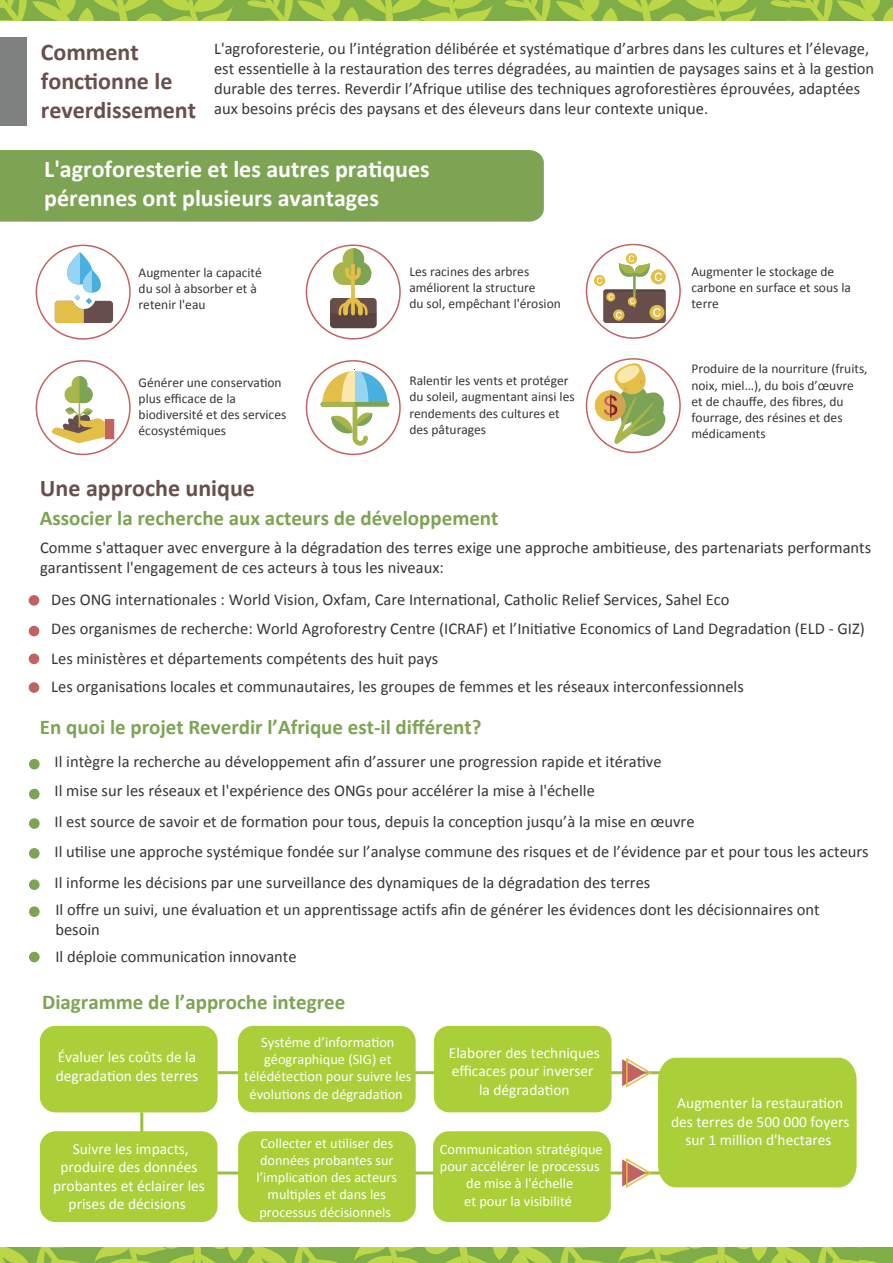
<style>
.page{position:relative;width:893px;height:1263px;background:#fff}
.page>*{position:absolute;margin:0;border:0;box-sizing:border-box;transform-origin:0 0}
.t1{font:700 24px/28.8px "Calibri";color:#fff}
.t2{font:700 24px/28.8px "Calibri";color:#684f4b}
.t3{font:700 21px "Calibri";color:#7da453}
.t4{font:16.5px/19.8px "Calibri";color:#373536}
.t5{font:15.45px/18.6px "Calibri";color:#fff;text-align:center}
.t6{font:14.4px/17.2px "Calibri";color:#fff;text-align:center}
.t7{font:14.25px/17.1px "Calibri";color:#fff;text-align:center}
.t8{font:13.5px/16.2px "Calibri";color:#373636}
</style>
<div class="page">
<div style="left:0;top:0;width:792px;height:20px;background:#7fae47"></div>
<svg style="left:505px;top:0;width:252px;height:20px"></svg>
<svg style="left:247px;top:0;width:246px;height:20px"></svg>
<svg style="left:0;top:0;width:233px;height:20px"></svg>
<svg style="left:770px;top:0;width:123px;height:20px;background:#9ac046"></svg>
<div style="left:858px;top:1247px;width:35px;height:16px;background:#7fae47"></div>
<div style="left:0;top:1247px;width:858px;height:16px;background:#7fae47"></div>
<svg style="left:0;top:1247px;width:80px;height:16px"></svg>
<svg style="left:94px;top:1247px;width:244px;height:16px"></svg>
<svg style="left:354px;top:1247px;width:250px;height:16px"></svg>
<svg style="left:618px;top:1247px;width:260px;height:16px"></svg>
<div style="left:0;top:150px;width:544px;height:72px;background:#7da453"></div>
<div style="left:36px;top:360px;width:95px;height:95px;border:2px solid #c26262;border-radius:50%"></div>
<svg style="left:52px;top:376px;width:62px;height:67px"></svg>
<div style="left:306px;top:360px;width:95px;height:95px;border:2px solid #c26262;border-radius:50%"></div>
<div style="left:321px;top:402px;width:68px;height:5px;background:#7da454;border-radius:2px"></div>
<svg style="left:321px;top:371px;width:66px;height:75px"></svg>
<svg style="left:586px;top:358px;width:95px;height:95px"></svg>
<div style="left:595px;top:390px;width:30px;height:31px;background:#e3be48;border-radius:50%"></div>
<svg style="left:599px;top:362px;width:70px;height:82px"></svg>
<div style="left:306px;top:244px;width:95px;height:96px;border:2px solid #c26262;border-radius:50%"></div>
<svg style="left:333px;top:248px;width:38px;height:37px"></svg>
<svg style="left:351px;top:264px;width:4px;height:51px"></svg>
<svg style="left:330px;top:297px;width:47px;height:31px"></svg>
<div style="left:586px;top:244px;width:95px;height:95px;border:2px solid #c26262;border-radius:50%"></div>
<div style="left:603px;top:289px;width:63px;height:34px;background:#694f4b;border-radius:3px"></div>
<div style="left:626px;top:253px;width:11px;height:11px;background:#e3be48;border-radius:50%"></div>
<div style="left:594px;top:275px;width:11px;height:11px;background:#e3be48;border-radius:50%"></div>
<svg style="left:597px;top:255px;width:69px;height:66px"></svg>
<svg style="left:139px;top:1070px;width:519px;height:105px"></svg>
<div style="left:40px;top:1026px;width:178px;height:86px;background:#aacf39;border-radius:15px"></div>
<div style="left:40px;top:1131px;width:178px;height:91px;background:#aacf39;border-radius:16px"></div>
<div style="left:238px;top:1131px;width:178px;height:91px;background:#aacf39;border-radius:16px"></div>
<div style="left:433px;top:1131px;width:178px;height:91px;background:#aacf39;border-radius:16px"></div>
<div style="left:658px;top:1058px;width:199px;height:129px;background:#aacf39"></div>
<div style="left:238px;top:1026px;width:178px;height:86px;background:#aacf39;border-radius:15px"></div>
<div style="left:434px;top:1026px;width:178px;height:86px;background:#aacf39;border-radius:15px"></div>
<svg style="left:622px;top:1058px;width:30px;height:31px"></svg>
<svg style="left:622px;top:1157px;width:30px;height:31px"></svg>
<div style="left:29px;top:595px;width:10px;height:11px;background:#c06261;border-radius:50%"></div>
<div style="left:29px;top:626px;width:10px;height:10px;background:#c06261;border-radius:50%"></div>
<div style="left:29px;top:653px;width:10px;height:11px;background:#c06261;border-radius:50%"></div>
<div style="left:29px;top:682px;width:10px;height:11px;background:#c06261;border-radius:50%"></div>
<div style="left:29px;top:759px;width:11px;height:10px;background:#7da453;border-radius:50%"></div>
<div style="left:29px;top:789px;width:11px;height:10px;background:#7da453;border-radius:50%"></div>
<div style="left:29px;top:818px;width:11px;height:11px;background:#7da453;border-radius:50%"></div>
<div style="left:29px;top:848px;width:11px;height:11px;background:#7da453;border-radius:50%"></div>
<div style="left:29px;top:906px;width:11px;height:11px;background:#7da453;border-radius:50%"></div>
<div style="left:29px;top:952px;width:11px;height:10px;background:#7da453;border-radius:50%"></div>
<div style="left:29px;top:879px;width:11px;height:11px;background:#7da453;border-radius:50%"></div>
<div style="left:36px;top:245px;width:95px;height:95px;border:2px solid #c26262;border-radius:50%"></div>
<svg style="left:55px;top:252px;width:58px;height:71px"></svg>
<div style="left:0;top:38px;width:26px;height:88px;background:#7f8080"></div>
<h1 class="t2" style="left:41px;top:37px;width:157px">Comment fonctionne le reverdissement</h1>
<p class="t4" style="left:214px;top:38px;width:662px">L'agroforesterie, ou l’intégration délibérée et systématique d’arbres dans les cultures et l’élevage, est essentielle à la restauration des terres dégradées, au maintien de paysages sains et à la gestion durable des terres. Reverdir l’Afrique utilise des techniques agroforestières éprouvées, adaptées aux besoins précis des paysans et des éleveurs dans leur contexte unique.</p>
<h1 class="t1" style="left:44px;top:154px;width:387px">L'agroforesterie et les autres pratiques pérennes ont plusieurs avantages</h1>
<p class="t8" style="left:139px;top:263px;width:125px">Augmenter la capacité du sol à absorber et à retenir l'eau</p>
<p class="t8" style="left:409px;top:263px;width:153px">Les racines des arbres améliorent la structure<br>du sol, empêchant l'érosion</p>
<p class="t8" style="left:691px;top:263px;width:161px">Augmenter le stockage de carbone en surface et sous la terre</p>
<p class="t8" style="left:139px;top:373px;width:149px">Générer une conservation plus efficace de la biodiversité et des services écosystémiques</p>
<h1 class="t2" style="left:40px;top:473px;width:217px">Une approche unique</h1>
<p class="t8" style="left:409px;top:372px;width:167px">Ralentir les vents et protéger du soleil, augmentant ainsi les rendements des cultures et des pâturages</p>
<p class="t8" style="left:691px;top:360px;width:178px">Produire de la nourriture (fruits, noix, miel…), du bois d’œuvre et de chauffe, des fibres, du fourrage, des résines et des médicaments</p>
<p class="t3" style="left:40px;top:505px;width:460px">Associer la recherche aux acteurs de développement</p>
<p class="t4" style="left:40px;top:537px;width:833px">Comme s'attaquer avec envergure à la dégradation des terres exige une approche ambitieuse, des partenariats performants garantissent l'engagement de ces acteurs à tous les niveaux:</p>
<p class="t4" style="left:51px;top:585px;width:815px;line-height:29px">Des ONG internationales : World Vision, Oxfam, Care International, Catholic Relief Services, Sahel Eco<br>Des organismes de recherche: World Agroforestry Centre (ICRAF) et l’Initiative Economics of Land Degradation (ELD - GIZ)<br>Les ministères et départements compétents des huit pays<br>Les organisations locales et communautaires, les groupes de femmes et les réseaux interconfessionnels</p>
<p class="t3" style="left:40px;top:714px;width:443px">En quoi le projet Reverdir l’Afrique est-il différent?</p>
<p class="t4" style="left:55px;top:747px;width:608px;line-height:28.8px">Il intègre la recherche au développement afin d’assurer une progression rapide et itérative<br>Il mise sur les réseaux et l'expérience des ONGs pour accélérer la mise à l'échelle</p>
<p class="t4" style="left:55px;top:805px;width:816px;line-height:30.6px">Il est source de savoir et de formation pour tous, depuis la conception jusqu’à la mise en œuvre<br>Il utilise une approche systémique fondée sur l’analyse commune des risques et de l’évidence par et pour tous les acteurs</p>
<p class="t4" style="left:55px;top:872px;width:597px">Il informe les décisions par une surveillance des dynamiques de la dégradation des terres</p>
<p class="t4" style="left:55px;top:899px;width:766px">Il offre un suivi, une évaluation et un apprentissage actifs afin de générer les évidences dont les décisionnaires ont besoin</p>
<p class="t4" style="left:55px;top:946px;width:243px">Il déploie communication innovante</p>
<p class="t3" style="left:42px;top:989px;width:305px">Diagramme de l’approche integree</p>
<p class="t6" style="left:244px;top:1033px;width:169px">Systéme d’information géographique (SIG) et télédétection pour suivre les évolutions de dégradation</p>
<p class="t5" style="left:56px;top:1047px;width:144px;text-align:left">Évaluer les coûts de la degradation des terres</p>
<p class="t5" style="left:449px;top:1042px;width:153px">Elaborer des techniques efficaces pour inverser la dégradation</p>
<p class="t5" style="left:53px;top:1139px;width:153px">Suivre les impacts, produire des données probantes et éclairer les prises de décisions</p>
<p class="t7" style="left:256px;top:1134px;width:142px">Collecter et utiliser des données probantes sur l’implication des acteurs multiples et dans les processus décisionnels</p>
<p class="t6" style="left:440px;top:1140px;width:164px">Communication stratégique pour accélérer le processus de mise à l'échelle<br>et pour la visibilité</p>
<p class="t5" style="left:671px;top:1093px;width:180px">Augmenter la restauration des terres de 500 000 foyers sur 1 million d'hectares</p>
</div>
